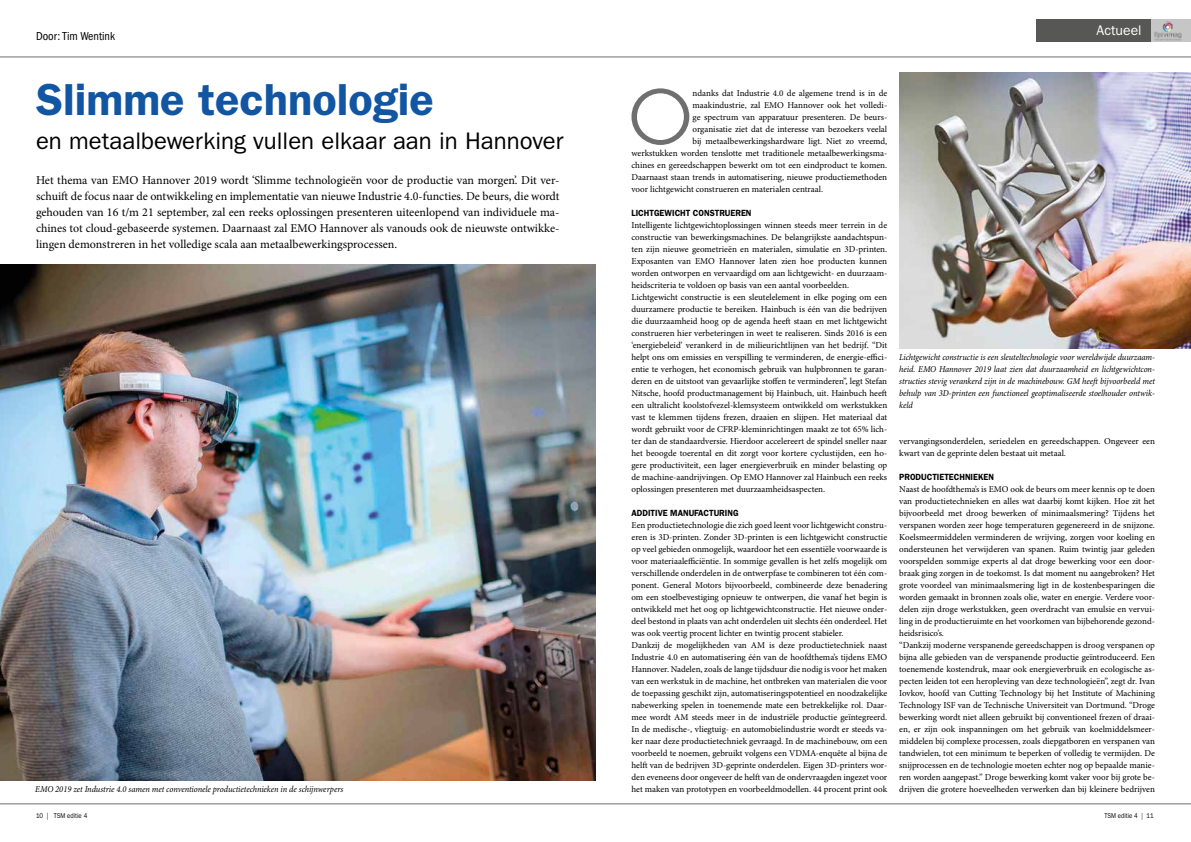
<style>
.page{position:relative;width:1191px;height:842px;background:#fff}
.page>*{position:absolute;margin:0;border:0;box-sizing:border-box;transform-origin:0 0}
.t1{font:73.9px "Avant Garde";color:#706f6f}
.t2{font:600 45px "Franklin Gothic";color:#1256a3}
.t3{font:24px "Franklin Gothic";color:#000}
.t4{font:14px "Franklin Gothic";color:#fff}
.t5{font:12px/16px "Minion Pro";color:#000;text-align:justify}
.t6{font:condensed 12px "Franklin Gothic";color:#000}
.t7{font:9px/12px "Minion Pro";color:#000}
.t8{font:italic 9px/12px "Minion Pro";letter-spacing:-.005em;color:#000;text-align:justify;scale:.94 1}
.t9{font:600 9px "Franklin Gothic";color:#000;scale:.94 1}
.t10{font:7px "Franklin Gothic";color:#000;scale:.86 1}
</style>
<div class="page">
<hr style="left:0;top:57px;width:1191px;height:1px;background:#706f6f">
<hr style="left:0;top:804px;width:1191px;height:1px;background:#706f6f">
<img style="left:0;top:264px;width:595px;height:516px">
<div style="left:1036px;top:19px;width:155px;height:23px;background:#575756"></div>
<div style="left:1151px;top:19px;width:40px;height:23px;background:#c6c6c6"></div>
<img style="left:1155px;top:21px;width:26px;height:19px">
<img style="left:899px;top:72px;width:292px;height:276px">
<h3 class="t6" style="left:36px;top:29px;width:80px">Door: Tim Wentink</h3>
<h2 class="t2" style="left:36px;top:73px;width:399px">Slimme technologie</h2>
<h3 class="t3" style="left:36px;top:127px;width:529px">en metaalbewerking vullen elkaar aan in Hannover</h3>
<p class="t5" style="left:36px;top:172px;width:525px">Het thema van EMO Hannover 2019 wordt ‘Slimme technologieën voor de productie van morgen’. Dit ver&shy;schuift de focus naar de ontwikkeling en implementatie van nieuwe Industrie 4.0-functies. De beurs, die wordt gehouden van 16 t/m 21 september, zal een reeks oplossingen presenteren uiteenlopend van individuele ma&shy;chines tot cloud-gebaseerde systemen. Daarnaast zal EMO Hannover als vanouds ook de nieuwste ontwikke&shy;lingen demonstreren in het volledige scala aan metaalbewerkingsprocessen.</p>
<p class="t8" style="left:35px;top:783px;width:329px">EMO 2019 zet Industrie 4.0 samen met conventionele productietechnieken in de schijnwerpers</p>
<h3 class="t4" style="left:1096px;top:22px;width:47px">Actueel</h3>
<h1 class="t1" style="left:628px;top:73px;width:66px">O</h1>
<p class="t7" style="left:692px;top:87px;width:196px">ndanks dat Industrie 4.0 de algemene trend is in de</p>
<p class="t7" style="left:692px;top:99px;width:196px">maakindustrie, zal EMO Hannover ook het volledi-</p>
<p class="t7" style="left:692px;top:111px;width:196px">ge spectrum van apparatuur presenteren. De beurs-</p>
<p class="t7" style="left:692px;top:123px;width:196px">organisatie ziet dat de interesse van bezoekers veelal</p>
<p class="t7" style="left:692px;top:135px;width:196px">bij metaalbewerkingshardware ligt. Niet zo vreemd,</p>
<p class="t7" style="left:631px;top:147px;width:257px">werkstukken worden tenslotte met traditionele metaalbewerkingsma-</p>
<p class="t7" style="left:631px;top:159px;width:257px">chines en gereedschappen bewerkt om tot een eindproduct te komen.</p>
<p class="t7" style="left:631px;top:171px;width:257px">Daarnaast staan trends in automatisering, nieuwe productiemethoden</p>
<p class="t7" style="left:631px;top:183px;width:193px">voor lichtgewicht construeren en materialen centraal.</p>
<p class="t9" style="left:631px;top:208px;width:129px">LICHTGEWICHT CONSTRUEREN</p>
<p class="t7" style="left:631px;top:219px;width:257px">Intelligente lichtgewichtoplossingen winnen steeds meer terrein in de constructie van bewerkingsmachines. De belangrijkste aandachtspun&shy;ten zijn nieuwe geometrieën en materialen, simulatie en 3D-printen.<br>Exposanten van EMO Hannover laten zien hoe producten kunnen worden ontworpen en vervaardigd om aan lichtgewicht- en duurzaam&shy;heidscriteria te voldoen op basis van een aantal voorbeelden.<br>Lichtgewicht constructie is een sleutelelement in elke poging om een duurzamere productie te bereiken. Hainbuch is één van die bedrijven die duurzaamheid hoog op de agenda heeft staan en met lichtgewicht construeren hier verbeteringen in weet te realiseren. Sinds 2016 is een ‘energiebeleid’ verankerd in de milieurichtlijnen van het bedrijf. “Dit helpt ons om emissies en verspilling te verminderen, de energie-effici&shy;ëntie te verhogen, het economisch gebruik van hulpbronnen te garan&shy;deren en de uitstoot van gevaarlijke stoffen te verminderen”, legt Stefan Nitsche, hoofd productmanagement bij Hainbuch, uit. Hainbuch heeft een ultralicht koolstofvezel-klemsysteem ontwikkeld om werkstukken vast te klemmen tijdens frezen, draaien en slijpen. Het materiaal dat wordt gebruikt voor de CFRP-kleminrichtingen maakt ze tot 65% lich&shy;ter dan de standaardversie. Hierdoor accelereert de spindel sneller naar het beoogde toerental en dit zorgt voor kortere cyclustijden, een ho&shy;gere productiviteit, een lager energieverbruik en minder belasting op de machine-aandrijvingen. Op EMO Hannover zal Hainbuch een reeks oplossingen presenteren met duurzaamheidsaspecten.</p>
<p class="t9" style="left:631px;top:508px;width:115px">ADDITIVE MANUFACTURING</p>
<p class="t7" style="left:631px;top:519px;width:257px">Een productietechnologie die zich goed leent voor lichtgewicht constru&shy;eren is 3D-printen. Zonder 3D-printen is een lichtgewicht constructie op veel gebieden onmogelijk, waardoor het een essentiële voorwaarde is voor materiaalefficiëntie. In sommige gevallen is het zelfs mogelijk om verschillende onderdelen in de ontwerpfase te combineren tot één com&shy;ponent. General Motors bijvoorbeeld, combineerde deze benadering om een stoelbevestiging opnieuw te ontwerpen, die vanaf het begin is ontwikkeld met het oog op lichtgewichtconstructie. Het nieuwe onder&shy;deel bestond in plaats van acht onderdelen uit slechts één onderdeel. Het was ook veertig procent lichter en twintig procent stabieler.<br>Dankzij de mogelijkheden van AM is deze productietechniek naast Industrie 4.0 en automatisering één van de hoofdthema’s tijdens EMO Hannover. Nadelen, zoals de lange tijdsduur die nodig is voor het maken van een werkstuk in de machine, het ontbreken van materialen die voor de toepassing geschikt zijn, automatiseringspotentieel en noodzakelijke nabewerking spelen in toenemende mate een betrekkelijke rol. Daar&shy;mee wordt AM steeds meer in de industriële productie geïntegreerd.<br>In de medische-, vliegtuig- en automobielindustrie wordt er steeds va&shy;ker naar deze productietechniek gevraagd. In de machinebouw, om een voorbeeld te noemen, gebruikt volgens een VDMA-enquête al bijna de helft van de bedrijven 3D-geprinte onderdelen. Eigen 3D-printers wor&shy;den eveneens door ongeveer de helft van de ondervraagden ingezet voor het maken van prototypen en voorbeeldmodellen. 44 procent print ook</p>
<p class="t8" style="left:899px;top:351px;width:273px">Lichtgewicht constructie is een sleuteltechnologie voor wereldwijde duurzaam&shy;heid. EMO Hannover 2019 laat zien dat duurzaamheid en lichtgewichtcon&shy;structies stevig verankerd zijn in de machinebouw. GM heeft bijvoorbeeld met behulp van 3D-printen een functioneel geoptimaliseerde stoelhouder ontwik&shy;keld</p>
<p class="t7" style="left:899px;top:435px;width:257px">vervangingsonderdelen, seriedelen en gereedschappen. Ongeveer een kwart van de geprinte delen bestaat uit metaal.</p>
<p class="t9" style="left:899px;top:472px;width:102px">PRODUCTIETECHNIEKEN</p>
<p class="t7" style="left:899px;top:483px;width:257px">Naast de hoofdthema’s is EMO ook de beurs om meer kennis op te doen van productietechnieken en alles wat daarbij komt kijken. Hoe zit het bijvoorbeeld met droog bewerken of minimaalsmering? Tijdens het verspanen worden zeer hoge temperaturen gegenereerd in de snijzone.<br>Koelsmeermiddelen verminderen de wrijving, zorgen voor koeling en ondersteunen het verwijderen van spanen. Ruim twintig jaar geleden voorspelden sommige experts al dat droge bewerking voor een door&shy;braak ging zorgen in de toekomst. Is dat moment nu aangebroken? Het grote voordeel van minimaalsmering ligt in de kostenbesparingen die worden gemaakt in bronnen zoals olie, water en energie. Verdere voor&shy;delen zijn droge werkstukken, geen overdracht van emulsie en vervui&shy;ling in de productieruimte en het voorkomen van bijbehorende gezond&shy;heidsrisico’s.<br>“Dankzij moderne verspanende gereedschappen is droog verspanen op bijna alle gebieden van de verspanende productie geïntroduceerd. Een toenemende kostendruk, maar ook energieverbruik en ecologische as&shy;pecten leiden tot een heropleving van deze technologieën”, zegt dr. Ivan Iovkov, hoofd van Cutting Technology bij het Institute of Machining Technology ISF van de Technische Universiteit van Dortmund. “Droge bewerking wordt niet alleen gebruikt bij conventioneel frezen of draai&shy;en, er zijn ook inspanningen om het gebruik van koelmiddelsmeer&shy;middelen bij complexe processen, zoals diepgatboren en verspanen van tandwielen, tot een minimum te beperken of volledig te vermijden. De snijprocessen en de technologie moeten echter nog op bepaalde manie&shy;ren worden aangepast.” Droge bewerking komt vaker voor bij grote be&shy;drijven die grotere hoeveelheden verwerken dan bij kleinere bedrijven</p>
<p class="t10" style="left:36px;top:812px;width:61px">10 | TSM editie 4</p>
<p class="t10" style="left:1104px;top:812px;width:59px">TSM editie 4 | 11</p>
</div>
